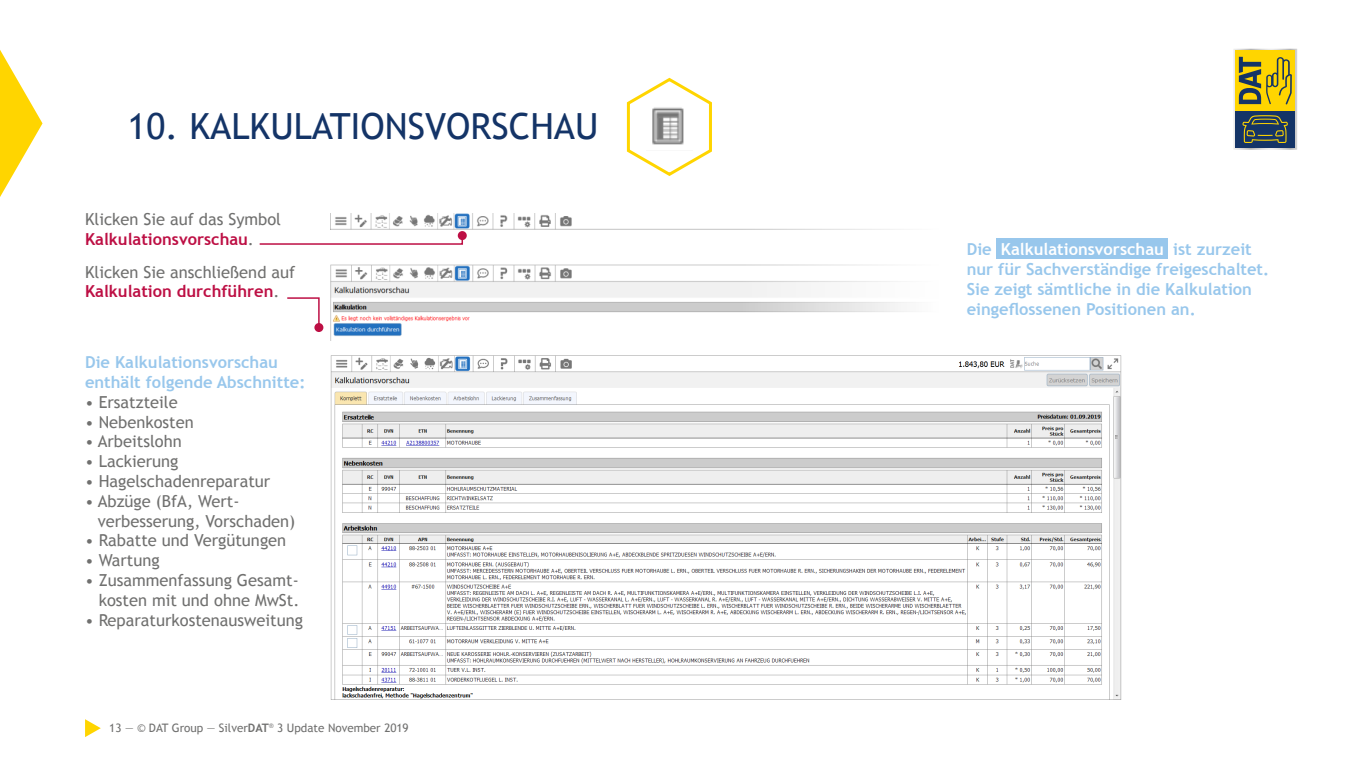
<style>
.page{position:relative;width:1361px;height:766px;background:#fff}
.page>*{position:absolute;margin:0;border:0;box-sizing:border-box;transform-origin:0 0}
.t1{font:36px "Trebuchet MS";color:#143467}
.t2{font:16.5px/19.8px "Trebuchet MS";color:#70706f}
.t3{font:700 16.5px/20px "Trebuchet MS";color:#98c7ec}
.t4{font:11.7px "Trebuchet MS";color:#70706f}
.s1{font-weight:700;color:#bd0f44}
.s2{font-weight:700}
.s3{color:#fff}
</style>
<div class="page">
<img style="left:330px;top:213px;width:413px;height:17px">
<svg style="left:321px;top:264px;width:422px;height:77px"></svg>
<img style="left:330px;top:265px;width:413px;height:75px">
<img style="left:330px;top:355px;width:792px;height:344px">
<svg style="left:626px;top:77px;width:86px;height:99px"></svg>
<svg style="left:259px;top:234px;width:204px;height:11px"></svg>
<div style="left:458px;top:231px;width:9px;height:9px;background:#bd0f44;border-radius:50%"></div>
<svg style="left:287px;top:297px;width:33px;height:26px"></svg>
<div style="left:314px;top:323px;width:9px;height:9px;background:#bd0f44;border-radius:50%"></div>
<div style="left:996px;top:238px;width:172px;height:21px;background:#98c7ec"></div>
<svg style="left:85px;top:719px;width:16px;height:18px"></svg>
<svg style="left:0;top:50px;width:43px;height:147px"></svg>
<svg style="left:1233px;top:49px;width:64px;height:101px;background:#948e41"></svg>
<h1 class="t1" style="left:128px;top:105px;width:472px">10. KALKULATIONSVORSCHAU</h1>
<p class="t2" style="left:85px;top:209px;width:198px">Klicken Sie auf das Symbol<br><span class="s1">Kalkulationsvorschau</span>.</p>
<p class="t2" style="left:85px;top:262px;width:212px">Klicken Sie anschließend auf<br><span class="s1">Kalkulation durchführen</span>.</p>
<p class="t3" style="left:85px;top:352px;width:222px">Die Kalkulationsvorschau enthält folgende Abschnitte:</p>
<p class="t2" style="left:85px;top:392px;width:94px">• Ersatzteile</p>
<p class="t2" style="left:85px;top:412px;width:110px">• Nebenkosten</p>
<p class="t2" style="left:85px;top:432px;width:98px">• Arbeitslohn</p>
<p class="t2" style="left:85px;top:451px;width:95px">• Lackierung</p>
<p class="t2" style="left:85px;top:471px;width:187px">• Hagelschadenreparatur</p>
<p class="t2" style="left:98px;top:491px;width:199px;text-indent:-13px">• Abzüge (BfA, Wert&shy;verbesserung, Vorschaden)</p>
<p class="t2" style="left:85px;top:531px;width:203px">• Rabatte und Vergütungen</p>
<p class="t2" style="left:85px;top:550px;width:76px">• Wartung</p>
<p class="t2" style="left:85px;top:570px;width:216px;text-align:right">• Zusammenfassung Gesamt&shy;kosten mit und ohne MwSt.</p>
<p class="t2" style="left:85px;top:610px;width:220px">• Reparaturkostenausweitung</p>
<p class="t4" style="left:109px;top:720px;width:301px">13 ― © DAT Group ― Silver<span class="s2">DAT</span><sup>®</sup> 3 Update November 2019</p>
<p class="t3" style="left:966px;top:239px;width:304px">Die <span class="s3">Kalkulationsvorschau</span> ist zurzeit nur für Sachverständige freigeschaltet.<br>Sie zeigt sämtliche in die Kalkulation eingeflossenen Positionen an.</p>
</div>
